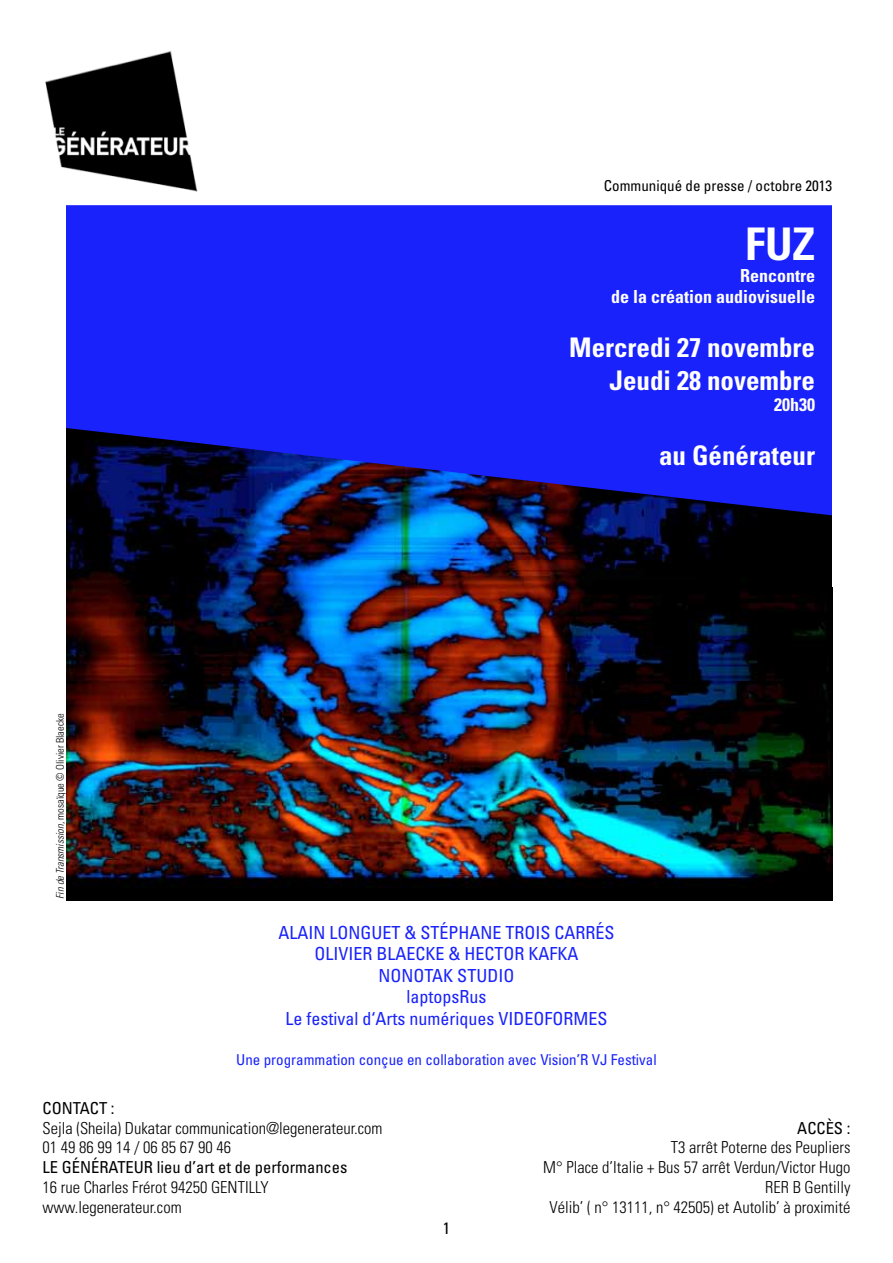
<style>
.page{position:relative;width:893px;height:1263px;background:#fff}
.page>*{position:absolute;margin:0;border:0;box-sizing:border-box;transform-origin:0 0}
.t1{font:700 condensed 45px "Univers";color:#fff}
.t2{font:700 condensed 27px/32.4px "Univers";color:#fff;text-align:right}
.t3{font:condensed 18px "Univers";color:#1922fb}
.t4{font:700 condensed 18px/21.6px "Univers";color:#fff;text-align:right}
.t5{font:300 condensed 16.5px/19.8px "Univers";color:#000}
.t6{font:condensed 16.5px "Univers";color:#000}
.t7{font:condensed 15px "Univers";color:#1922fb}
.t8{font:condensed 15px "Univers";color:#000}
.t9{font:300 condensed 10.5px "Univers";color:#000}
.s1{font-style:italic}
</style>
<div class="page">
<img style="left:66px;top:518px;width:766px;height:383px">
<svg style="left:66px;top:205px;width:766px;height:313px;background:#1720e0"></svg>
<img style="left:45px;top:51px;width:153px;height:141px">
<p class="t9" style="left:54px;top:899px;width:187px;rotate:-90deg"><span class="s1">Fin de Transmission</span>, mosaïque © Olivier Blaecke</p>
<p class="t8" style="left:604px;top:176px;width:230px">Communiqué de presse / octobre 2013</p>
<h1 class="t1" style="left:745px;top:216px;width:71px">FUZ</h1>
<p class="t4" style="left:611px;top:264px;width:205px">Rencontre<br>de la création audiovisuelle</p>
<h2 class="t2" style="left:569px;top:331px;width:247px">Mercredi 27 novembre<br>Jeudi 28 novembre</h2>
<p class="t4" style="left:774px;top:394px;width:42px">20h30</p>
<h2 class="t2" style="left:659px;top:439px;width:157px">au Générateur</h2>
<p class="t3" style="left:278px;top:921px;width:71px">Alain Longuet</p>
<p class="t3" style="left:404px;top:921px;width:77px">&amp; Stéphane</p>
<p class="t3" style="left:505px;top:921px;width:60px">Trois carré</p>
<p class="t3" style="left:604px;top:921px;width:12px">S</p>
<p class="t3" style="left:314px;top:942px;width:83px">Olivier Blaec</p>
<p class="t3" style="left:425px;top:942px;width:50px">ke &amp; Hector</p>
<p class="t3" style="left:528px;top:942px;width:50px">Kafka</p>
<p class="t3" style="left:379px;top:964px;width:24px">Nonota</p>
<p class="t3" style="left:443px;top:964px;width:70px">k Studio</p>
<p class="t3" style="left:406px;top:985px;width:81px">laptopsRus</p>
<p class="t3" style="left:285px;top:1007px;width:313px">Le festival d‘Arts numériques VidEo formes</p>
<p class="t7" style="left:236px;top:1050px;width:422px">Une programmation conçue en collaboration avec Vision’R VJ Festival</p>
<p class="t6" style="left:43px;top:1097px;width:74px">CONTACT :</p>
<p class="t5" style="left:43px;top:1118px;width:342px">Sejla (Sheila) Dukatar communication@legenerateur.com<br>01 49 86 99 14 / 06 85 67 90 46</p>
<p class="t6" style="left:43px;top:1157px;width:306px">LE GÉNÉRATEUR lieu d’art et de performances</p>
<p class="t5" style="left:43px;top:1177px;width:228px">16 rue Charles Frérot 94250 GENTILLY www.legenerateur.com</p>
<p class="t6" style="left:443px;top:1217px;width:9px">1</p>
<p class="t6" style="left:797px;top:1117px;width:55px">ACCÈS :</p>
<p class="t5" style="left:543px;top:1137px;width:309px;text-align:right">T3 arrêt Poterne des Peupliers<br>M° Place d’Italie + Bus 57 arrêt Verdun/Victor Hugo RER B Gentilly<br>Vélib’ ( n° 13111, n° 42505) et Autolib’ à proximité</p>
</div>
